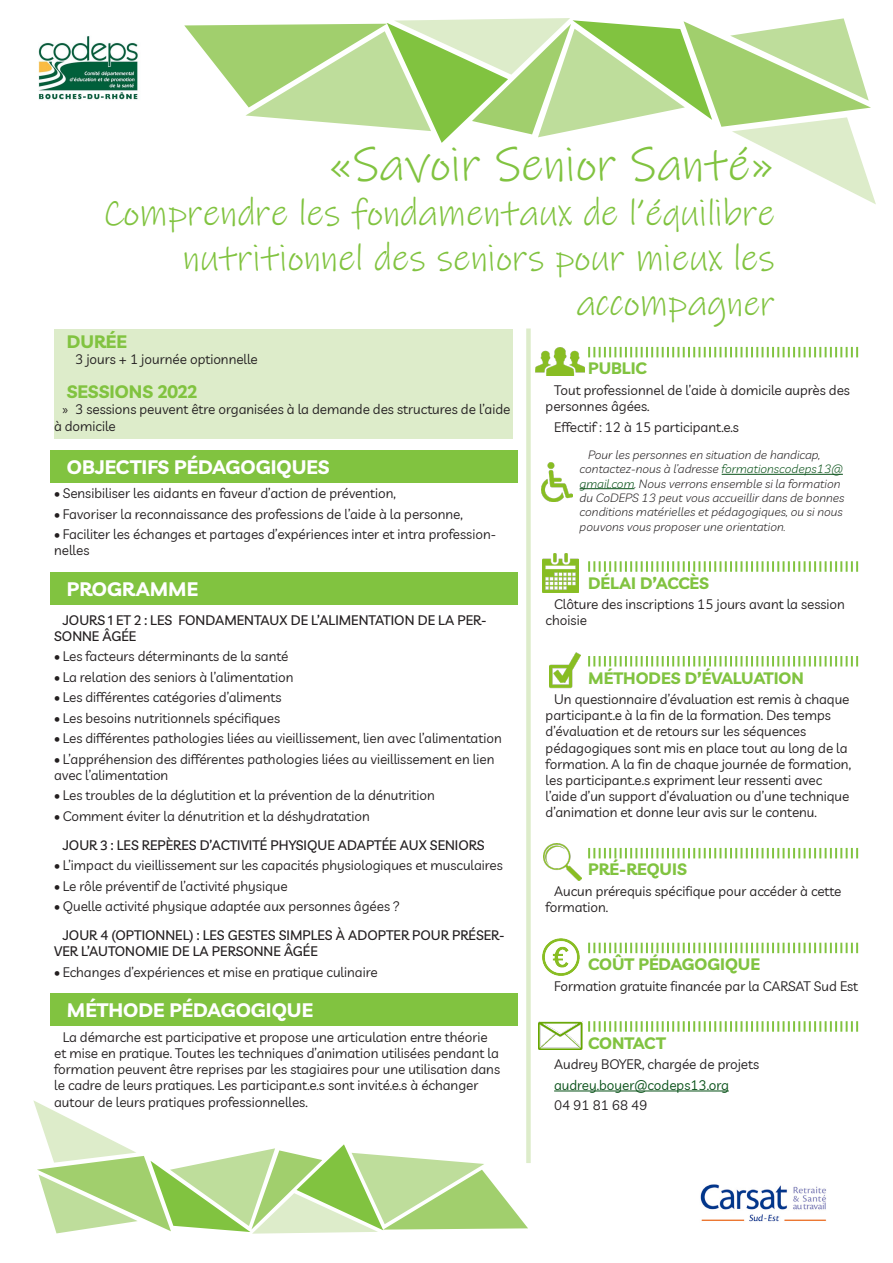
<style>
.page{position:relative;width:893px;height:1263px;background:#fff}
.page>*{position:absolute;margin:0;border:0;box-sizing:border-box;transform-origin:0 0}
.Gros_titre_inversé{font:48px "Ink Free";color:#81c340}
.Gros_titre_inversé-2{font:37.5px/45px "Ink Free";color:#81c340;text-align:right}
.Titres_droite{font:700 19.5px "Livvic";color:#fff}
.Titre_2{font:700 18px "Livvic";color:#81c340}
.Titre_encadré{font:700 16.5px "Livvic";color:#81c340}
.Corps_9{font:13.5px/16.2px "Livvic";color:#231f20}
.Corps_9_maj{font:500 13.5px/16.2px "Livvic";color:#231f20}
.Corps_9_décalé{font:13.5px "Livvic";color:#231f20}
.Corps_9-2{font:13.5px "Livvic";color:#064f16}
.Corps_8_italique{font:italic 300 12px/14.4px "Livvic";color:#231f20}
.s1{font-size:36px}
.s2{color:#064f16}
.s3{font-family:"Myriad Pro"}
</style>
<div class="page">
<svg style="left:184px;top:18px;width:692px;height:186px"></svg>
<img style="left:38px;top:36px;width:100px;height:64px">
<svg style="left:588px;top:347px;width:270px;height:10px"></svg>
<hr style="left:722px;top:474px;width:121px;height:1px;background:#064f16">
<hr style="left:580px;top:488px;width:54px;height:1px;background:#064f16">
<svg style="left:588px;top:561px;width:270px;height:11px"></svg>
<svg style="left:588px;top:656px;width:270px;height:10px"></svg>
<svg style="left:588px;top:848px;width:270px;height:10px"></svg>
<svg style="left:588px;top:943px;width:270px;height:10px"></svg>
<svg style="left:588px;top:1021px;width:270px;height:11px"></svg>
<hr style="left:554px;top:1091px;width:175px;height:1px;background:#064f16">
<img style="left:543px;top:939px;width:36px;height:36px">
<img style="left:549px;top:653px;width:31px;height:36px">
<img style="left:543px;top:843px;width:38px;height:38px">
<img style="left:541px;top:462px;width:32px;height:40px">
<img style="left:535px;top:347px;width:49px;height:29px">
<svg style="left:33px;top:1100px;width:495px;height:133px"></svg>
<div style="left:526px;top:328px;width:5px;height:835px;background:#ddecca"></div>
<div style="left:50px;top:450px;width:468px;height:33px;background:#81c340"></div>
<div style="left:50px;top:572px;width:468px;height:33px;background:#81c340"></div>
<div style="left:50px;top:993px;width:468px;height:33px;background:#81c340"></div>
<img style="left:539px;top:1022px;width:44px;height:28px">
<div style="left:54px;top:330px;width:458px;height:109px;background:#ddecca"></div>
<img style="left:542px;top:554px;width:36px;height:38px">
<img style="left:700px;top:1184px;width:127px;height:38px">
<p class="Gros_titre_inversé" style="left:328px;top:133px;width:449px">«Savoir Senior Santé»</p>
<p class="Gros_titre_inversé-2" style="left:103px;top:190px;width:673px">Comprendre les fondamentaux de l’équilibre nutritionnel des seniors pour mieux les accompa<span class="s1">gner</span></p>
<p class="Titre_encadré" style="left:588px;top:356px;width:60px">PUBLIC</p>
<p class="Corps_9" style="left:546px;top:381px;width:306px;text-indent:9px">Tout professionnel de l’aide à domicile auprès des personnes âgées.</p>
<p class="Corps_9" style="left:554px;top:418px;width:186px">Effectif : 12 à 15 participant.e.s</p>
<p class="Corps_8_italique" style="left:580px;top:446px;width:266px;text-indent:9px">Pour les personnes en situation de handicap, contactez-nous à l’adresse <span class="s2">formationscodeps13@ gmail.com</span>. Nous verrons ensemble si la formation du CoDEPS 13 peut vous accueillir dans de bonnes conditions matérielles et pédagogiques, ou si nous pouvons vous proposer une orientation.</p>
<p class="Titre_encadré" style="left:588px;top:570px;width:122px">DÉLAI D’ACCÈS</p>
<p class="Corps_9" style="left:546px;top:595px;width:301px;text-indent:9px">Clôture des inscriptions 15 jours avant la session choisie</p>
<p class="Titre_2" style="left:67px;top:327px;width:62px">DURÉE</p>
<p class="Corps_9_décalé" style="left:75px;top:349px;width:184px">3 jours + 1 journée optionnelle</p>
<p class="Titre_2" style="left:67px;top:378px;width:132px">SESSIONS 2022</p>
<p class="Corps_9" style="left:54px;top:401px;width:458px;text-indent:9px"><span class="s3">»</span> 3 sessions peuvent être organisées à la demande des structures de l’aide à domicile</p>
<p class="Titres_droite" style="left:67px;top:451px;width:264px">OBJECTIFS PÉDAGOGIQUES</p>
<p class="Corps_9" style="left:54px;top:484px;width:343px">• Sensibiliser les aidants en faveur d’action de prévention,</p>
<p class="Corps_9" style="left:54px;top:505px;width:410px">• Favoriser la reconnaissance des professions de l’aide à la personne,</p>
<p class="Corps_9" style="left:54px;top:525px;width:443px">• Faciliter les échanges et partages d’expériences inter et intra profession&shy;nelles</p>
<p class="Titres_droite" style="left:67px;top:574px;width:133px">PROGRAMME</p>
<p class="Corps_9_maj" style="left:54px;top:611px;width:434px;text-indent:9px">JOURS 1 ET 2 : LES FONDAMENTAUX DE L’ALIMENTATION DE LA PER-<br>SONNE ÂGÉE</p>
<p class="Corps_9" style="left:54px;top:648px;width:236px">• Les facteurs déterminants de la santé</p>
<p class="Corps_9" style="left:54px;top:668px;width:241px">• La relation des seniors à l’alimentation</p>
<p class="Corps_9" style="left:54px;top:689px;width:229px">• Les différentes catégories d’aliments</p>
<p class="Corps_9" style="left:54px;top:709px;width:227px">• Les besoins nutritionnels spécifiques</p>
<p class="Corps_9" style="left:54px;top:729px;width:449px">• Les différentes pathologies liées au vieillissement, lien avec l’alimentation</p>
<p class="Corps_9" style="left:54px;top:750px;width:442px">• L’appréhension des différentes pathologies liées au vieillissement en lien avec l’alimentation</p>
<p class="Corps_9" style="left:54px;top:787px;width:382px">• Les troubles de la déglutition et la prévention de la dénutrition</p>
<p class="Corps_9" style="left:54px;top:807px;width:317px">• Comment éviter la dénutrition et la déshydratation</p>
<p class="Corps_9_maj" style="left:63px;top:836px;width:423px">JOUR 3 : LES REPÈRES D’ACTIVITÉ PHYSIQUE ADAPTÉE AUX SENIORS</p>
<p class="Corps_9" style="left:54px;top:856px;width:450px">• L’impact du vieillissement sur les capacités physiologiques et musculaires</p>
<p class="Corps_9" style="left:54px;top:877px;width:235px">• Le rôle préventif de l’activité physique</p>
<p class="Corps_9" style="left:54px;top:897px;width:347px">• Quelle activité physique adaptée aux personnes âgées ?</p>
<p class="Corps_9_maj" style="left:54px;top:926px;width:452px;text-indent:9px">JOUR 4 (OPTIONNEL) : LES GESTES SIMPLES À ADOPTER POUR PRÉSER-<br>VER L’AUTONOMIE DE LA PERSONNE ÂGÉE</p>
<p class="Corps_9" style="left:54px;top:963px;width:325px">• Echanges d’expériences et mise en pratique culinaire</p>
<p class="Titres_droite" style="left:67px;top:995px;width:248px">MÉTHODE PÉDAGOGIQUE</p>
<p class="Corps_9" style="left:54px;top:1028px;width:447px;text-indent:9px">La démarche est participative et propose une articulation entre théorie et mise en pratique. Toutes les techniques d’animation utilisées pendant la formation peuvent être reprises par les stagiaires pour une utilisation dans le cadre de leurs pratiques. Les participant.e.s sont invité.e.s à échanger autour de leurs pratiques professionnelles.</p>
<p class="Titre_encadré" style="left:588px;top:665px;width:217px">MÉTHODES D’ÉVALUATION</p>
<p class="Corps_9" style="left:546px;top:690px;width:307px;text-indent:9px">Un questionnaire d’évaluation est remis à chaque participant.e à la fin de la formation. Des temps d’évaluation et de retours sur les séquences pédagogiques sont mis en place tout au long de la formation. A la fin de chaque journée de formation, les participant.e.s expriment leur ressenti avec l’aide d’un support d’évaluation ou d’une technique d’animation et donne leur avis sur le contenu.</p>
<p class="Titre_encadré" style="left:588px;top:857px;width:100px">PRÉ-REQUIS</p>
<p class="Corps_9" style="left:546px;top:882px;width:297px;text-indent:9px">Aucun prérequis spécifique pour accéder à cette formation.</p>
<p class="Titre_encadré" style="left:588px;top:951px;width:173px">COÛT PÉDAGOGIQUE</p>
<p class="Corps_9" style="left:554px;top:977px;width:305px">Formation gratuite financée par la CARSAT Sud Est</p>
<p class="Titre_encadré" style="left:588px;top:1030px;width:79px">CONTACT</p>
<p class="Corps_9" style="left:554px;top:1055px;width:207px">Audrey BOYER, chargée de projets</p>
<p class="Corps_9-2" style="left:554px;top:1075px;width:176px">audrey.boyer@codeps13.org</p>
<p class="Corps_9" style="left:554px;top:1096px;width:95px">04 91 81 68 49</p>
</div>
